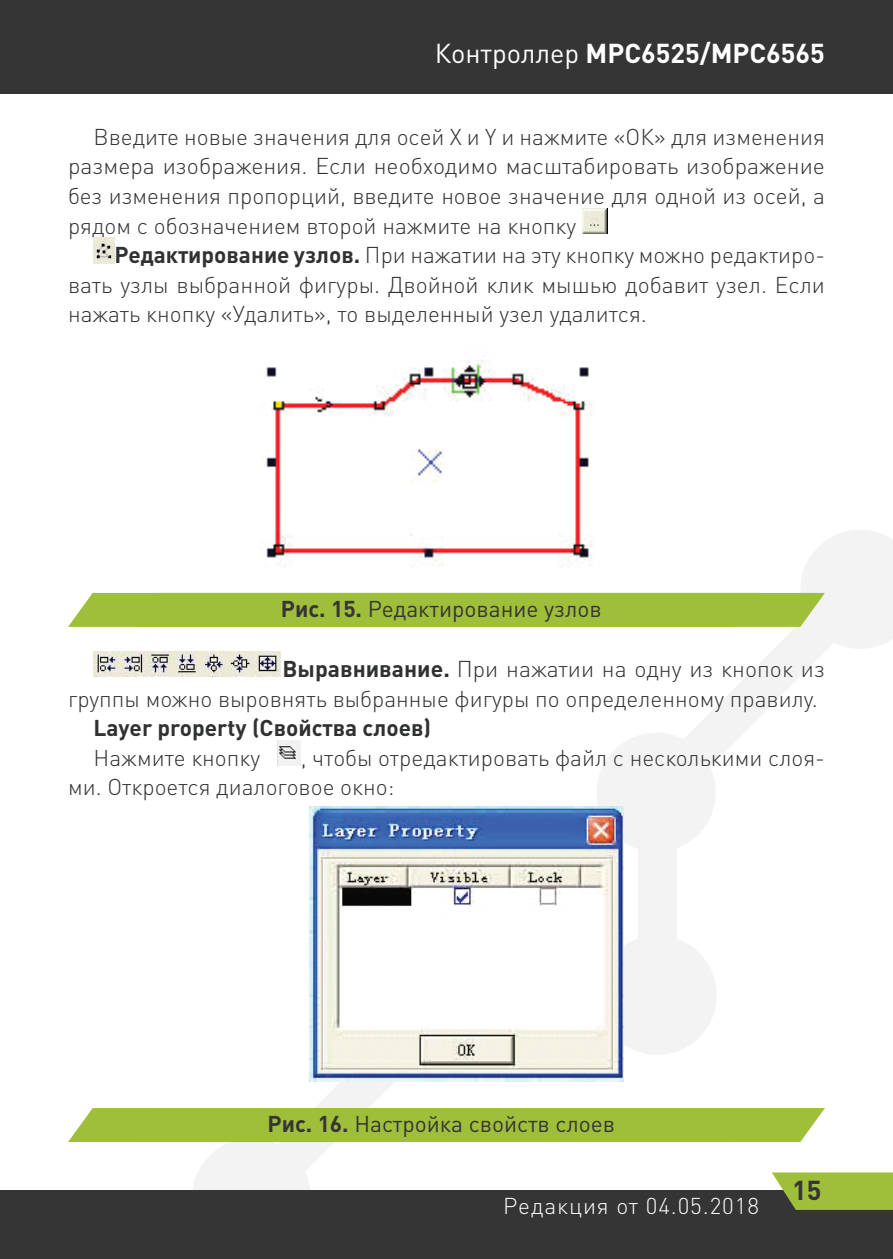
<style>
.page{position:relative;width:893px;height:1259px;background:#fff}
.page>*{position:absolute;margin:0;border:0;box-sizing:border-box;transform-origin:0 0}
.t1{font:700 27px "DIN Pro";color:#fff}
.t2{font:700 27px "DIN Pro";color:#363536}
.t3{font:300 22.8px/29.4px "DIN Pro";color:#303232;text-align:justify}
.t4{font:22.8px "DIN Pro";color:#363536}
.t5{font:700 22.8px "DIN Pro";color:#303232}
.t6{font:300 22.8px "DIN Pro";letter-spacing:.04em;color:#fff}
.s1{font-weight:400}
.s2{font-weight:700}
</style>
<div class="page">
<div style="left:597px;top:732px;width:119px;height:120px;background:#f3f3f3;border-radius:50%"></div>
<div style="left:597px;top:935px;width:120px;height:119px;background:#f3f3f3;border-radius:50%"></div>
<div style="left:192px;top:1138px;width:119px;height:119px;background:#f3f3f3;border-radius:50%"></div>
<div style="left:638px;top:792px;width:39px;height:203px;background:#f3f3f3"></div>
<svg style="left:262px;top:1081px;width:218px;height:90px"></svg>
<div style="left:0;top:0;width:893px;height:94px;background:#363536"></div>
<div style="left:0;top:1190px;width:893px;height:69px;background:#363536"></div>
<svg style="left:772px;top:1172px;width:121px;height:38px;background:#99b640"></svg>
<img style="left:582px;top:208px;width:26px;height:26px">
<img style="left:94px;top:238px;width:20px;height:25px">
<img style="left:266px;top:355px;width:327px;height:174px">
<img style="left:309px;top:806px;width:315px;height:275px">
<div style="left:68px;top:1108px;width:757px;height:34px;background:#9fbf3a"></div>
<svg style="left:68px;top:529px;width:825px;height:237px"></svg>
<p class="t1" style="left:435px;top:35px;width:392px"><span class="s1">Контроллер</span> MPC6525/MPC6565</p>
<p class="t3" style="left:68px;top:121px;width:758px;text-indent:26px">Введите новые значения для осей X и Y и нажмите «ОК» для изменения размера изображения. Если необходимо масштабировать изображение без изменения пропорций, введите новое значение для одной из осей, а рядом с обозначением второй нажмите на кнопку</p>
<p class="t3" style="left:68px;top:239px;width:758px;text-indent:46px"><span class="s2">Редактирование узлов.</span> При нажатии на эту кнопку можно редактиро&shy;вать узлы выбранной фигуры. Двойной клик мышью добавит узел. Если нажать кнопку «Удалить», то выделенный узел удалится.</p>
<p class="t4" style="left:281px;top:593px;width:322px"><span class="s2">Рис. 15.</span> Редактирование узлов</p>
<p class="t3" style="left:68px;top:653px;width:758px;text-indent:214px"><span class="s2">Выравнивание.</span> При нажатии на одну из кнопок из группы можно выровнять выбранные фигуры по определенному правилу.</p>
<p class="t5" style="left:94px;top:712px;width:339px">Layer property (Свойства слоев)</p>
<p class="t3" style="left:94px;top:742px;width:168px">Нажмите кнопку</p>
<p class="t3" style="left:68px;top:742px;width:758px;text-indent:233px">, чтобы отредактировать файл с несколькими слоя&shy;ми. Откроется диалоговое окно:</p>
<p class="t4" style="left:268px;top:1108px;width:349px"><span class="s2">Рис. 16.</span> Настройка свойств слоев</p>
<p class="t6" style="left:503px;top:1190px;width:257px">Редакция от 04.05.2018</p>
<p class="t2" style="left:792px;top:1171px;width:31px">15</p>
</div>
